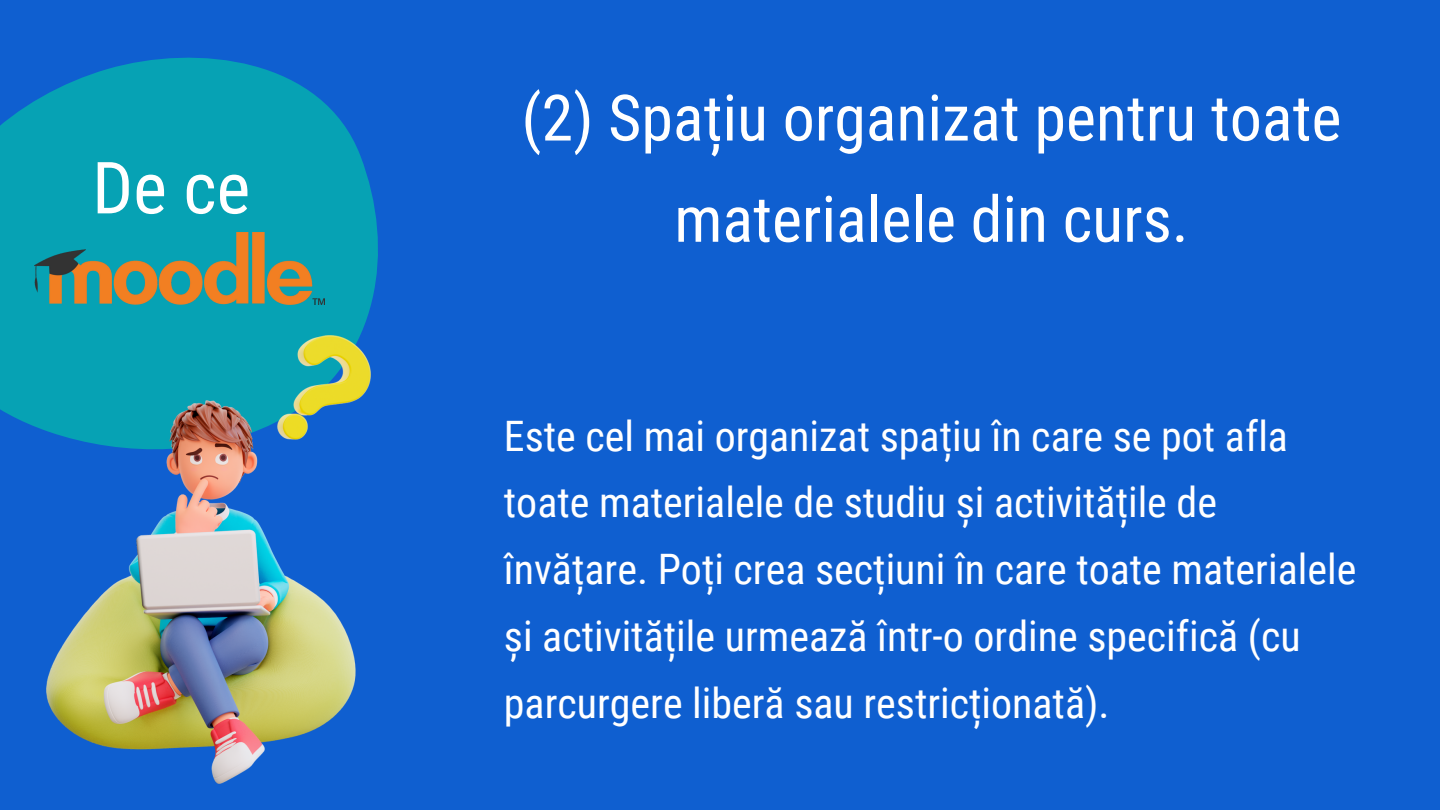
<style>
.page{position:relative;width:1440px;height:810px;background:#0f5fd0}
.page>*{position:absolute;margin:0;border:0;box-sizing:border-box;transform-origin:0 0}
.t1{font:72px "Roboto Condensed";color:#fff}
.t2{font:64px/101.2px "Roboto Condensed";color:#fff;text-align:center}
.t3{font:42px/66.8px "Roboto Condensed";color:#fff}
</style>
<div class="page">
<svg style="left:0;top:57px;width:378px;height:374px;background:#0798b7"></svg>
<img style="left:35px;top:233px;width:289px;height:71px">
<img style="left:47px;top:335px;width:324px;height:448px">
<p class="t1" style="left:92px;top:147px;width:160px">De ce</p>
<p class="t2" style="left:521px;top:68px;width:821px">(2) Spațiu organizat pentru toate materialele din curs.</p>
<p class="t3" style="left:504px;top:403px;width:854px">Este cel mai organizat spațiu în care se pot afla toate materialele de studiu și activitățile de învățare. Poți crea secțiuni în care toate materialele și activitățile urmează într-o ordine specifică (cu parcurgere liberă sau restricționată).</p>
</div>
